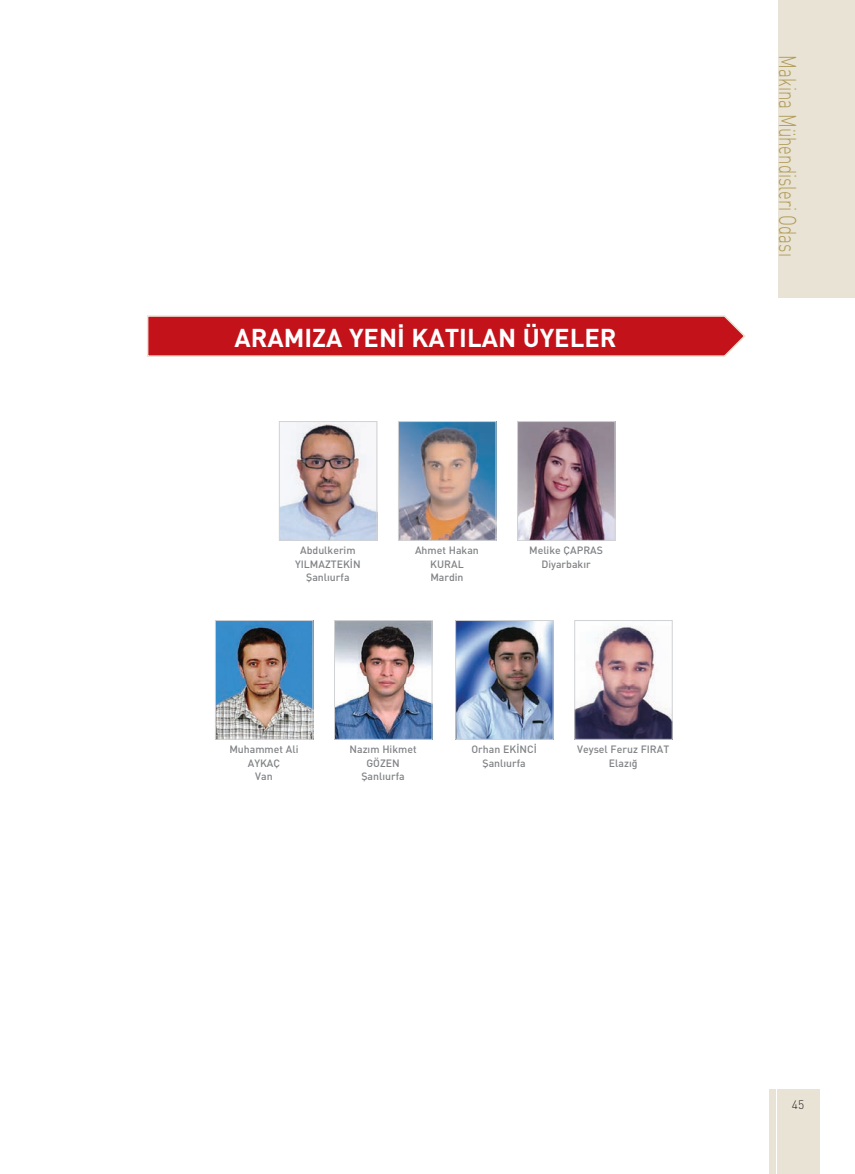
<style>
.page{position:relative;width:855px;height:1174px;background:#fff}
.page>*{position:absolute;margin:0;border:0;box-sizing:border-box;transform-origin:0 0}
.t1{font:25.5px "DINT Bold";color:#fff}
.t2{font:24px "DINT Light";color:#b09b56;scale:.7 1}
.t3{font:12px "DINT Light";color:#231f20}
.t4{font:10.5px/13.5px "DINT Medium";color:#808285;text-align:center}
</style>
<div class="page">
<div style="left:778px;top:1px;width:76px;height:297px;background:#e9e3d5"></div>
<div style="left:776px;top:1089px;width:43px;height:85px;background:#e9e3d5"></div>
<div style="left:769px;top:1089px;width:6px;height:85px;background:#e9e3d5"></div>
<img style="left:281px;top:423px;width:94px;height:115px">
<div style="left:279px;top:421px;width:98px;height:119px;border:1px solid #d1d2d4"></div>
<img style="left:400px;top:423px;width:94px;height:115px">
<div style="left:398px;top:421px;width:98px;height:119px;border:1px solid #d1d2d4"></div>
<img style="left:519px;top:423px;width:94px;height:115px">
<div style="left:517px;top:421px;width:98px;height:119px;border:1px solid #d1d2d4"></div>
<img style="left:217px;top:622px;width:94px;height:115px">
<div style="left:215px;top:620px;width:98px;height:119px;border:1px solid #d1d2d4"></div>
<img style="left:336px;top:622px;width:94px;height:115px">
<div style="left:334px;top:620px;width:98px;height:119px;border:1px solid #d1d2d4"></div>
<img style="left:457px;top:622px;width:94px;height:115px">
<div style="left:455px;top:620px;width:98px;height:119px;border:1px solid #d1d2d4"></div>
<img style="left:576px;top:626px;width:94px;height:111px">
<div style="left:574px;top:620px;width:98px;height:119px;border:1px solid #d1d2d4"></div>
<svg style="left:147px;top:315px;width:598px;height:42px;background:#c8272d"></svg>
<h1 class="t1" style="left:235px;top:328px;width:383px">ARAMIZA YEN‹ KATILAN ÜYELER</h1>
<p class="t4" style="left:295px;top:545px;width:67px">Abdulkerim<br>YILMAZTEK‹N fianl›urfa</p>
<p class="t4" style="left:415px;top:545px;width:65px">Ahmet Hakan<br>KURAL<br>Mardin</p>
<p class="t4" style="left:529px;top:545px;width:75px">Melike ÇAPRAS<br>Diyarbak›r</p>
<p class="t4" style="left:229px;top:743px;width:71px">Muhammet Ali<br>AYKAÇ<br>Van</p>
<p class="t4" style="left:349px;top:743px;width:69px">Naz›m Hikmet<br>GÖZEN fianl›urfa</p>
<p class="t4" style="left:471px;top:743px;width:67px">Orhan EK‹NC‹ fianl›urfa</p>
<p class="t4" style="left:577px;top:743px;width:94px">Veysel Feruz FIRAT<br>Elaz›¤</p>
<h2 class="t2" style="left:796px;top:55px;width:289px;rotate:90deg">Makina Mühendisleri Odas›</h2>
<p class="t3" style="left:792px;top:1100px;width:14px">45</p>
</div>
